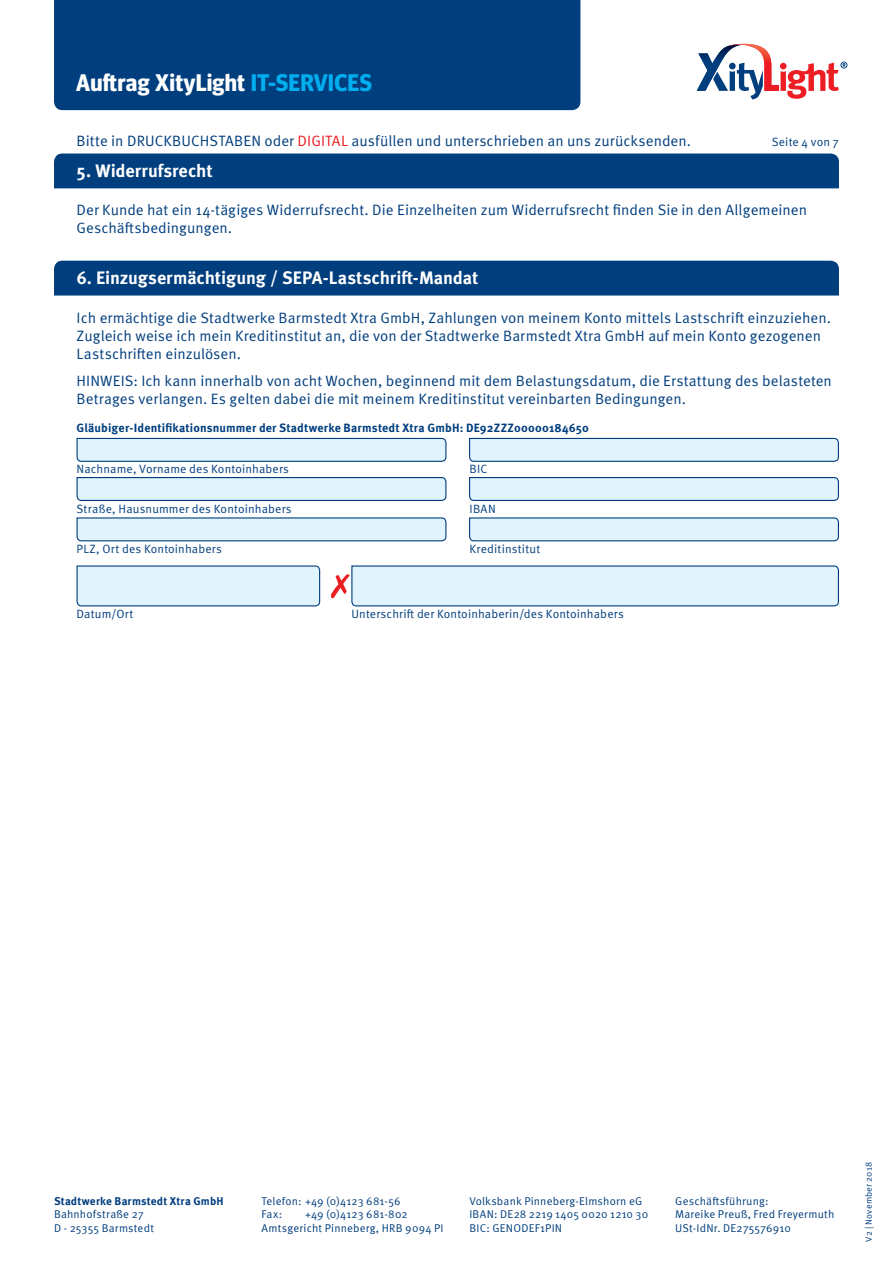
<style>
.page{position:relative;width:893px;height:1263px;background:#fff}
.page>*{position:absolute;margin:0;border:0;box-sizing:border-box;transform-origin:0 0}
.t1{font:700 24px "Meta Headline OT";letter-spacing:.01em;color:#fff}
.t2{font:700 18px "Meta OT";letter-spacing:-.005em;color:#fff}
.t3{font:15px/18px "Meta OT Norm";letter-spacing:.005em;color:#003e7e}
.t4{font:12px "Meta OT Norm";letter-spacing:.01em;color:#003e7e}
.t5{font:700 12px "Meta OT";letter-spacing:.01em;color:#003e7e}
.t6{font:11.25px/13.5px "Meta OT Norm";letter-spacing:.015em;color:#003e7e}
.t7{font:700 11.25px "Meta OT";letter-spacing:.015em;color:#003e7e}
.t8{font:9px "Meta OT Norm";letter-spacing:.025em;color:#003e7e}
.s1{color:#00aeef}
.s2{color:#ed1d24}
</style>
<div class="page">
<div style="left:54px;top:0;width:526px;height:110px;background:#003e7e"></div>
<svg style="left:697px;top:44px;width:150px;height:55px"></svg>
<div style="left:54px;top:153px;width:785px;height:35px;background:#003e7e"></div>
<div style="left:54px;top:261px;width:785px;height:35px;background:#003e7e"></div>
<svg style="left:76px;top:477px;width:371px;height:24px;background:#cae1f0"></svg>
<svg style="left:76px;top:437px;width:371px;height:25px;background:#cce3f1"></svg>
<svg style="left:76px;top:517px;width:371px;height:25px;background:#cce3f0"></svg>
<svg style="left:469px;top:477px;width:370px;height:24px;background:#cae1f0"></svg>
<svg style="left:469px;top:437px;width:370px;height:25px;background:#cce3f0"></svg>
<svg style="left:469px;top:517px;width:370px;height:25px;background:#cce3f0"></svg>
<svg style="left:76px;top:565px;width:245px;height:42px;background:#d4e9f5"></svg>
<svg style="left:331px;top:565px;width:508px;height:42px;background:#d6e8f4"></svg>
<h1 class="t1" style="left:76px;top:68px;width:297px">Auftrag XityLight <span class="s1">IT-SERVICES</span></h1>
<p class="t3" style="left:77px;top:132px;width:616px">Bitte in DRUCKBUCHSTABEN oder <span class="s2">DIGITAL</span> ausfüllen und unterschrieben an uns zurücksenden.</p>
<p class="t4" style="left:772px;top:135px;width:69px">Seite 4 von 7</p>
<p class="t2" style="left:77px;top:159px;width:138px">5. Widerrufsrecht</p>
<p class="t3" style="left:77px;top:201px;width:732px">Der Kunde hat ein 14-tägiges Widerrufsrecht. Die Einzelheiten zum Widerrufsrecht finden Sie in den Allgemeinen<br>Geschäftsbedingungen.</p>
<p class="t2" style="left:77px;top:266px;width:403px">6. Einzugsermächtigung / SEPA-Lastschrift-Mandat</p>
<p class="t3" style="left:77px;top:309px;width:756px">Ich ermächtige die Stadtwerke Barmstedt Xtra GmbH, Zahlungen von meinem Konto mittels Lastschrift einzuziehen.<br>Zugleich weise ich mein Kreditinstitut an, die von der Stadtwerke Barmstedt Xtra GmbH auf mein Konto gezogenen<br>Lastschriften einzulösen.</p>
<p class="t3" style="left:77px;top:372px;width:757px">HINWEIS: Ich kann innerhalb von acht Wochen, beginnend mit dem Belastungsdatum, die Erstattung des belasteten<br>Betrages verlangen. Es gelten dabei die mit meinem Kreditinstitut vereinbarten Bedingungen.</p>
<p class="t5" style="left:77px;top:420px;width:514px">Gläubiger-Identifikationsnummer der Stadtwerke Barmstedt Xtra GmbH: DE92ZZZ00000184650</p>
<p class="t4" style="left:77px;top:462px;width:214px">Nachname, Vorname des Kontoinhabers</p>
<p class="t4" style="left:470px;top:462px;width:19px">BIC</p>
<p class="t4" style="left:77px;top:502px;width:217px">Straße, Hausnummer des Kontoinhabers</p>
<p class="t4" style="left:470px;top:502px;width:28px">IBAN</p>
<p class="t4" style="left:77px;top:541px;width:147px">PLZ, Ort des Kontoinhabers</p>
<p class="t4" style="left:470px;top:541px;width:72px">Kreditinstitut</p>
<p class="t4" style="left:77px;top:607px;width:58px">Datum/Ort</p>
<p class="t4" style="left:351px;top:607px;width:274px">Unterschrift der Kontoinhaberin/des Kontoinhabers</p>
<p class="t7" style="left:54px;top:1193px;width:171px">Stadtwerke Barmstedt Xtra GmbH</p>
<p class="t6" style="left:54px;top:1207px;width:101px">Bahnhofstraße 27<br>D - 25355 Barmstedt</p>
<p class="t6" style="left:261px;top:1194px;width:141px">Telefon: +49 (0)4123 681-56<br>Fax:</p>
<p class="t6" style="left:261px;top:1207px;width:184px;text-indent:44px">+49 (0)4123 681-802<br>Amtsgericht Pinneberg, HRB 9094 PI</p>
<p class="t6" style="left:469px;top:1194px;width:180px">Volksbank Pinneberg-Elmshorn eG<br>IBAN: DE28 2219 1405 0020 1210 30<br>BIC: GENODEF1PIN</p>
<p class="t6" style="left:675px;top:1194px;width:161px">Geschäftsführung:<br>Mareike Preuß, Fred Freyermuth<br>USt-IdNr. DE275576910</p>
<p class="t8" style="left:863px;top:1242px;width:81px;rotate:-90deg">V2 | November 2018</p>
</div>
